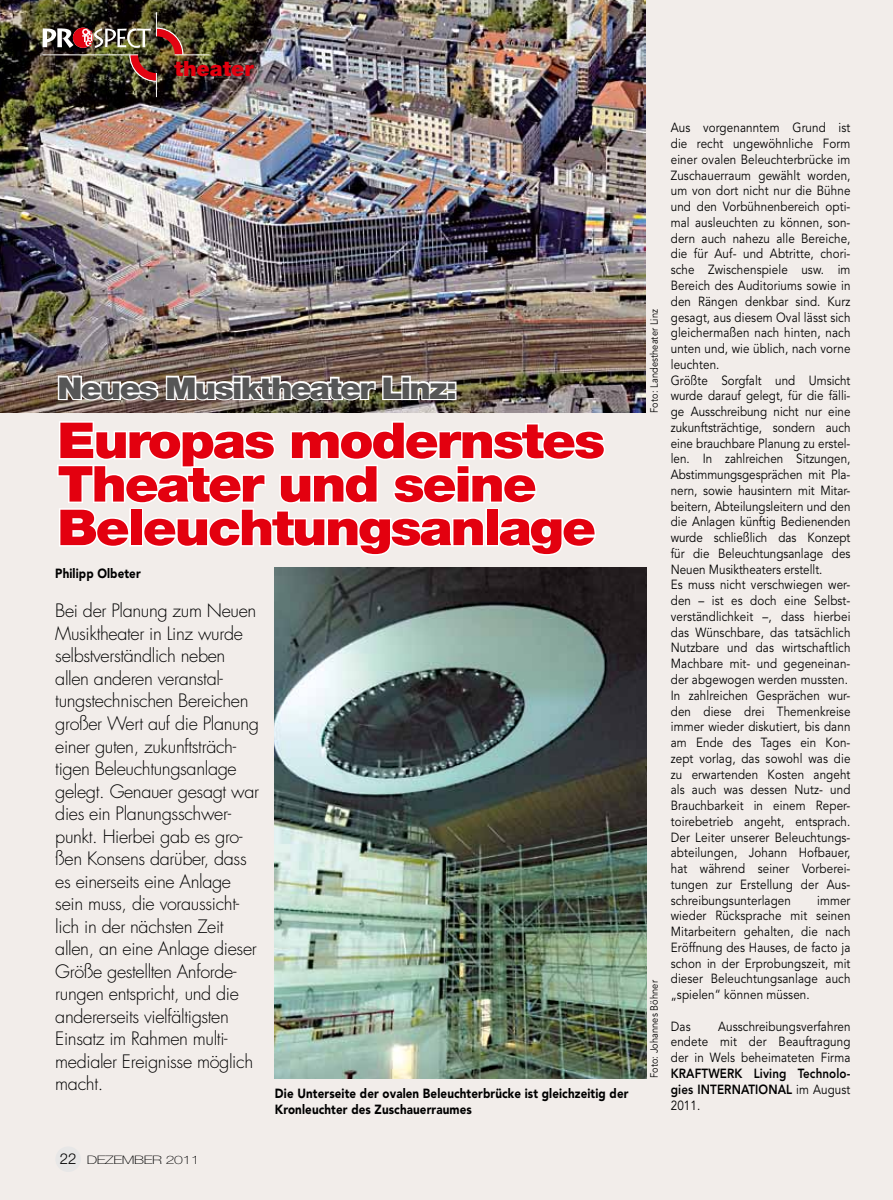
<style>
.page{position:relative;width:893px;height:1200px;background:#fff}
.page>*{position:absolute;margin:0;border:0;box-sizing:border-box;transform-origin:0 0}
.t1{font:900 49.5px/43.5px "Helvetica Neue";letter-spacing:-.04em;color:#e3000f;scale:1.1 1}
.t2{font:900 30px "Helvetica Neue";letter-spacing:-.05em;color:#565656;scale:1.1 1}
.t3{font:900 21px "Helvetica Neue";color:#e3000f}
.t4{font:300 18px/22.5px "Futura";letter-spacing:-.02em;color:#000}
.t5{font:13.2px/15.8px "Avenir";letter-spacing:.01em;color:#000;text-align:justify;scale:.88 1}
.t6{font:900 13.2px/15.8px "Avenir";letter-spacing:.01em;color:#000;scale:.88 1}
.t7{font:800 13.2px/15.8px "Avenir";letter-spacing:.01em;color:#000;text-align:justify;scale:.88 1}
.t8{font:100 11.7px "Helvetica Neue";letter-spacing:-.025em;color:#000;scale:1.35 1}
.t9{font:10.5px "Avenir";letter-spacing:.01em;color:#000;scale:.88 1}
.s1{font-weight:300;font-size:15px}
.s2{font-weight:400}
</style>
<div class="page">
<div style="left:0;top:0;width:893px;height:1199px;background:#f2edea"></div>
<img style="left:0;top:0;width:645px;height:412px">
<img style="left:56px;top:364px;width:402px;height:49px">
<div style="left:55px;top:1146px;width:26px;height:25px;background:#e7e7e7;border-radius:50%"></div>
<img style="left:275px;top:567px;width:371px;height:510px">
<svg style="left:57px;top:421px;width:548px;height:135px"></svg>
<hr style="left:175px;top:54px;width:35px;height:1px;background:#fff">
<img style="left:43px;top:13px;width:143px;height:84px">
<h3 class="t3" style="left:174px;top:56px;width:81px">theater</h3>
<h2 class="t2" style="left:57px;top:370px;width:365px">Neues Musiktheater Linz:</h2>
<h1 class="t1" style="left:57px;top:418px;width:500px">Europas modernstes<br>Theater und seine<br>Beleuchtungsanlage</h1>
<p class="t6" style="left:55px;top:565px;width:99px">Philipp Olbeter</p>
<p class="t4" style="left:55px;top:599px;width:205px">Bei der Planung zum Neuen<br>Musiktheater in Linz wurde selbstverständlich neben allen anderen veranstal&shy;tungstechnischen Bereichen großer Wert auf die Planung einer guten, zukunftsträch&shy;tigen Beleuchtungsanlage gelegt. Genauer gesagt war dies ein Planungsschwer&shy;punkt. Hierbei gab es gro&shy;ßen Konsens darüber, dass es einerseits eine Anlage sein muss, die voraussicht&shy;lich in der nächsten Zeit allen, an eine Anlage dieser<br>Größe gestellten Anforde&shy;rungen entspricht, und die andererseits vielfältigsten<br>Einsatz im Rahmen multi&shy;medialer Ereignisse möglich macht.</p>
<p class="t8" style="left:60px;top:1152px;width:105px"><span class="s1">22</span> DEZEMBER 2011</p>
<p class="t6" style="left:275px;top:1085px;width:403px">Die Unterseite der ovalen Beleuchterbrücke ist gleichzeitig der<br>Kronleuchter des Zuschauerraumes</p>
<p class="t9" style="left:648px;top:412px;width:119px;rotate:-90deg">Foto: Landestheater Linz</p>
<p class="t9" style="left:648px;top:1077px;width:113px;rotate:-90deg">Foto: Johannes Böhner</p>
<p class="t5" style="left:671px;top:120px;width:206px;text-align:left">Aus vorgenanntem Grund ist die recht ungewöhnliche Form einer ovalen Beleuchterbrücke im<br>Zuschauerraum gewählt worden, um von dort nicht nur die Bühne und den Vorbühnenbereich opti&shy;mal ausleuchten zu können, son&shy;dern auch nahezu alle Bereiche, die für Auf- und Abtritte, chori&shy;sche Zwischenspiele usw. im<br>Bereich des Auditoriums sowie in den Rängen denkbar sind. Kurz gesagt, aus diesem Oval lässt sich gleichermaßen nach hinten, nach unten und, wie üblich, nach vorne leuchten.<br>Größte Sorgfalt und Umsicht wurde darauf gelegt, für die fälli&shy;ge Ausschreibung nicht nur eine zukunftsträchtige, sondern auch eine brauchbare Planung zu erstel&shy;len. In zahlreichen Sitzungen,<br>Abstimmungsgesprächen mit Pla&shy;nern, sowie hausintern mit Mitar&shy;beitern, Abteilungsleitern und den die Anlagen künftig Bedienenden wurde schließlich das Konzept für die Beleuchtungsanlage des<br>Neuen Musiktheaters erstellt.<br>Es muss nicht verschwiegen wer&shy;den – ist es doch eine Selbst&shy;verständlichkeit –, dass hierbei das Wünschbare, das tatsächlich<br>Nutzbare und das wirtschaftlich<br>Machbare mit- und gegeneinan&shy;der abgewogen werden mussten.<br>In zahlreichen Gesprächen wur&shy;den diese drei Themenkreise immer wieder diskutiert, bis dann am Ende des Tages ein Kon&shy;zept vorlag, das sowohl was die zu erwartenden Kosten angeht als auch was dessen Nutz- und<br>Brauchbarkeit in einem Reper&shy;toirebetrieb angeht, entsprach.<br>Der Leiter unserer Beleuchtungs&shy;abteilungen, Johann Hofbauer, hat während seiner Vorberei&shy;tungen zur Erstellung der Aus&shy;schreibungsunterlagen</p>
<p class="t5" style="left:671px;top:892px;width:206px;text-indent:146px">immer wieder Rücksprache mit seinen Mitarbeitern gehalten, die nach Eröffnung des Hauses, de facto ja schon in der Erprobungszeit, mit dieser Beleuchtungsanlage auch „spielen“ können müssen.</p>
<p class="t5" style="left:671px;top:1018px;width:24px">Das</p>
<p class="t5" style="left:671px;top:1018px;width:206px;text-indent:47px">Ausschreibungsverfahren endete mit der Beauftragung der in Wels beheimateten Firma</p>
<p class="t7" style="left:671px;top:1065px;width:206px">KRAFTWERK Living Technolo&shy;gies INTERNATIONAL <span class="s2">im August 2011.</span></p>
</div>
